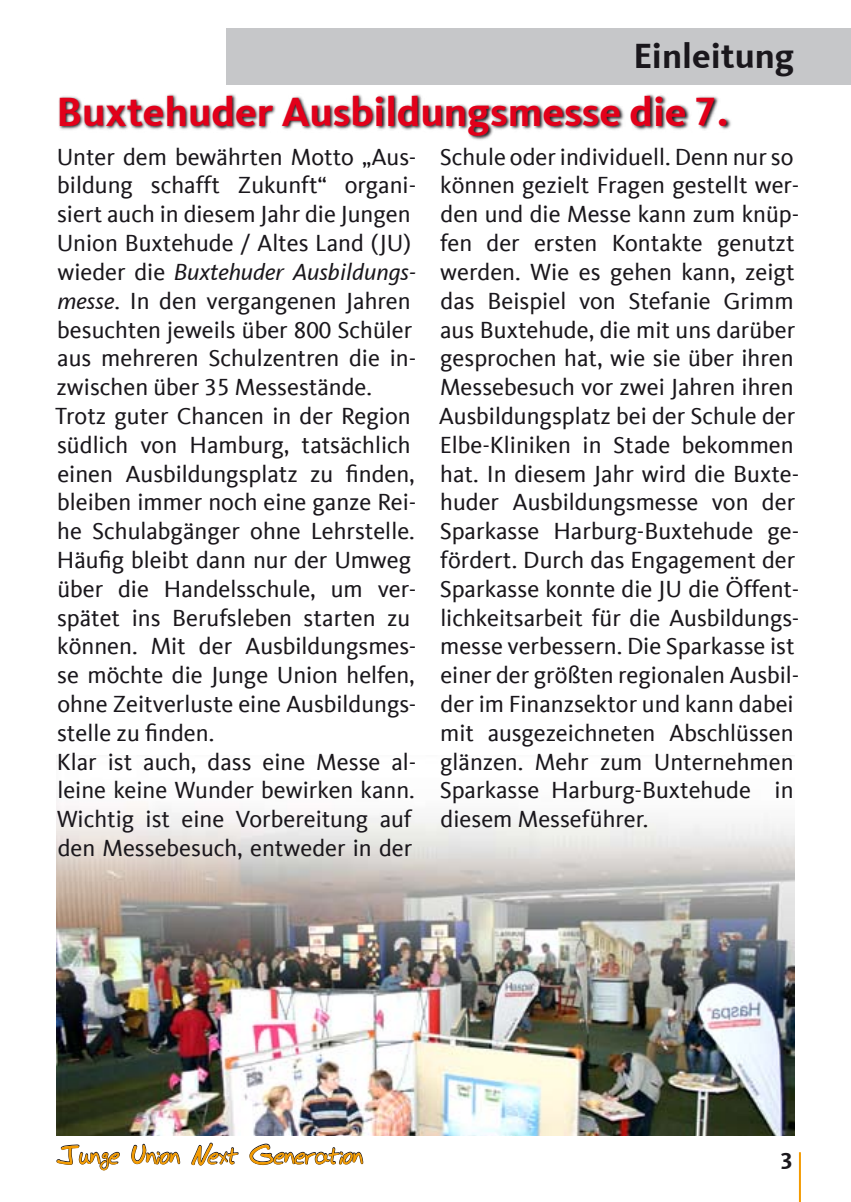
<style>
.page{position:relative;width:851px;height:1202px;background:#fff}
.page>*{position:absolute;margin:0;border:0;box-sizing:border-box;transform-origin:0 0}
.t1{font:700 42px "CDU Kievit Tab";color:#e2001a}
.t2{font:700 36px "CDU Kievit Tab";color:#1a171c}
.t3{font:24px/28.8px "CDU Kievit Tab";color:#1a171c}
.t4{font:700 24px "Bud Hand";color:#f49b00}
.s1{font-style:italic}
</style>
<div class="page">
<svg style="left:56px;top:1144px;width:64px;height:27px"></svg>
<svg style="left:131px;top:1143px;width:50px;height:22px"></svg>
<svg style="left:191px;top:1142px;width:48px;height:24px"></svg>
<svg style="left:249px;top:1143px;width:114px;height:22px"></svg>
<hr style="left:798px;top:1152px;width:2px;height:50px;background:#f49b00">
<div style="left:227px;top:28px;width:623px;height:57px;background:#c6c7c9"></div>
<img style="left:57px;top:800px;width:737px;height:336px">
<svg style="left:59px;top:94px;width:672px;height:46px"></svg>
<h2 class="t2" style="left:633px;top:34px;width:162px">Einleitung</h2>
<h1 class="t1" style="left:57px;top:87px;width:673px">Buxtehuder Ausbildungsmesse die 7.</h1>
<p class="t3" style="left:55px;top:143px;width:362px">Unter dem bewährten Motto „Aus&shy;bildung schafft Zukunft“ organi&shy;siert auch in diesem Jahr die Jungen Union Buxtehude / Altes Land (JU) wieder die <span class="s1">Buxtehuder Ausbildungs&shy;messe</span>. In den vergangenen Jahren besuchten jeweils über 800 Schüler aus mehreren Schulzentren die in&shy;zwischen über 35 Messestände.<br>Trotz guter Chancen in der Region südlich von Hamburg, tatsächlich einen Ausbildungsplatz zu finden, bleiben immer noch eine ganze Rei&shy;he Schulabgänger ohne Lehrstelle.<br>Häufig bleibt dann nur der Umweg über die Handelsschule, um ver&shy;spätet ins Berufsleben starten zu können. Mit der Ausbildungsmes&shy;se möchte die Junge Union helfen, ohne Zeitverluste eine Ausbildungs&shy;stelle zu finden.<br>Klar ist auch, dass eine Messe al&shy;leine keine Wunder bewirken kann.<br>Wichtig ist eine Vorbereitung auf den Messebesuch, entweder in der</p>
<p class="t3" style="left:438px;top:143px;width:362px">Schule oder individuell. Denn nur so können gezielt Fragen gestellt wer&shy;den und die Messe kann zum knüp&shy;fen der ersten Kontakte genutzt werden. Wie es gehen kann, zeigt das Beispiel von Stefanie Grimm aus Buxtehude, die mit uns darüber gesprochen hat, wie sie über ihren Messebesuch vor zwei Jahren ihren Ausbildungsplatz bei der Schule der Elbe-Kliniken in Stade bekommen hat. In diesem Jahr wird die Buxte&shy;huder Ausbildungsmesse von der Sparkasse Harburg-Buxtehude ge&shy;fördert. Durch das Engagement der Sparkasse konnte die JU die Öffent&shy;lichkeitsarbeit für die Ausbildungs&shy;messe verbessern. Die Sparkasse ist einer der größten regionalen Ausbil&shy;der im Finanzsektor und kann dabei mit ausgezeichneten Abschlüssen glänzen. Mehr zum Unternehmen Sparkasse Harburg-Buxtehude in diesem Messeführer.</p>
<p class="t4" style="left:57px;top:1142px;width:307px">Junge Union Next Generation</p>
</div>
